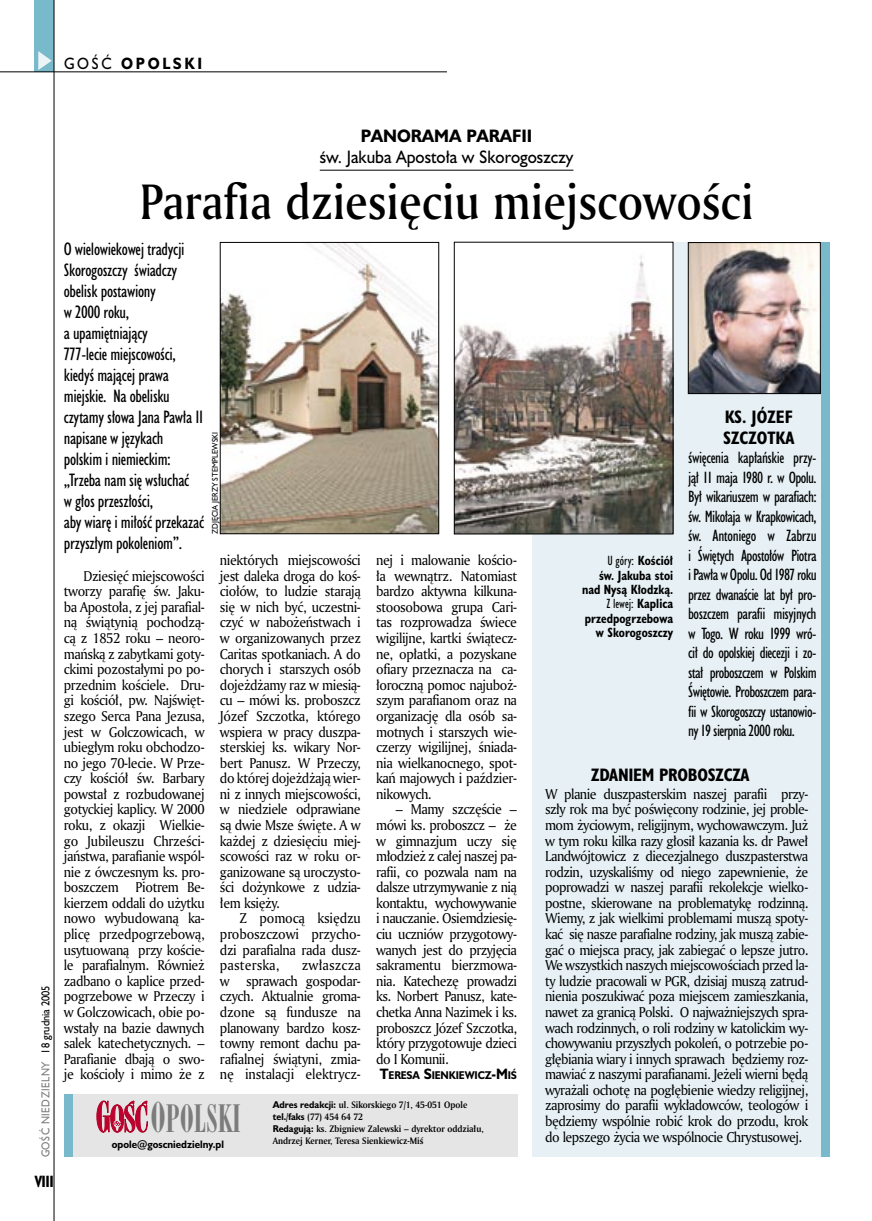
<style>
.page{position:relative;width:872px;height:1221px;background:#fff}
.page>*{position:absolute;margin:0;border:0;box-sizing:border-box;transform-origin:0 0}
._05a_tytyl_AmMd_32_pt{font:48px "Amerigo Md PL";color:#000;scale:.9 1}
._05a_tytyl_AmMd_48_pt{font:36.45px "Modern 735 PL";letter-spacing:.01em;color:#7c7c7c;scale:.9 1}
._06-4_lead_lokal_HuCn_11_pt{font:16.5px/21px "Humanst 521 Cn PL";letter-spacing:-.02em;color:#000}
._04-3_nadtytul_lokal{font:16.5px/21px "Humanst 521 PL";color:#000;text-align:center;scale:.94 1}
._04-2_tytul_ramki{font:700 16.5px/21px "Humanst 521 Cn PL";letter-spacing:-.015em;color:#000}
._03-2_body_do_ramki{font:15px/19.5px "Humanst 521 Cn PL";letter-spacing:-.04em;color:#000;text-align:justify}
.t1{font:700 15px "Humanst 521 PL";letter-spacing:.2em;color:#000;scale:.9 1}
.t2{font:700 15px "Humanst 521 Cn PL";color:#000;scale:.94 1}
._01_body_tekst{font:13.8px/15.6px "Amerigo PL";letter-spacing:-.03em;color:#000;text-align:justify;scale:.94 1}
._03-4_body_liturgii{font:13.8px/15.6px "Amerigo PL";letter-spacing:-.04em;color:#000;text-align:justify;scale:.94 1}
._09_podpis_zdjecia_HuCnB{font:700 12.3px/14.4px "Humanst 521 Cn PL";color:#000;text-align:right;scale:.94 1}
.t3{font:10.5px "Humanst 521 PL";letter-spacing:.05em;color:#7c7c7c;scale:.9 1}
._12a_autor_na_koncu_HuBd{font:700 10.35px "Humanst 521 PL";letter-spacing:-.015em;color:#000;scale:.9 1}
._20a_stopka_adres{font:700 9.9px "Humanst 521 PL";color:#000;scale:.94 1}
._20b_stopka_dzial{font:700 9px "Amerigo PL";color:#000;scale:.94 1}
._09a_autor_zdjecia_Hu_5_pt{font:7.5px "Humanst 521 PL";color:#000;scale:.94 1}
.s1{font-weight:400}
.s2{color:#000}
.s3{font-weight:700}
.s4{font-size:13.8px}
.s5{font-size:39.45px}
.s6{font-family:"Humanst 521 PL"}
</style>
<div class="page">
<div style="left:35px;top:0;width:19px;height:72px;background:#78b9cc"></div>
<svg style="left:38px;top:51px;width:14px;height:19px"></svg>
<hr style="left:54px;top:0;width:1px;height:1220px;background:#000">
<hr style="left:0;top:72px;width:447px;height:1px;background:#000">
<div style="left:532px;top:242px;width:296px;height:914px;background:#e7f1f5"></div>
<div style="left:821px;top:242px;width:8px;height:914px;background:#78b9cc"></div>
<img style="left:690px;top:244px;width:128px;height:148px">
<div style="left:688px;top:242px;width:132px;height:152px;border:1px solid #000"></div>
<hr style="left:320px;top:170px;width:253px;height:1px;background:#000">
<div style="left:64px;top:1094px;width:453px;height:62px;background:#e5e5e5"></div>
<svg style="left:97px;top:1100px;width:51px;height:32px"></svg>
<div style="left:64px;top:1094px;width:8px;height:62px;background:#78b9cc"></div>
<img style="left:222px;top:244px;width:215px;height:288px">
<div style="left:220px;top:242px;width:219px;height:292px;border:1px solid #000"></div>
<img style="left:456px;top:244px;width:215px;height:288px">
<div style="left:454px;top:242px;width:219px;height:292px;border:1px solid #000"></div>
<p class="t1" style="left:64px;top:53px;width:155px"><span class="s1">GOŚĆ</span> OPOLSKI</p>
<p class="t3" style="left:38px;top:1157px;width:193px;rotate:-90deg">GOŚĆ NIEDZIELNY <span class="s2">18 grudnia 2005</span></p>
<p class="t2" style="left:35px;top:1170px;width:22px">VIII</p>
<p class="_04-3_nadtytul_lokal" style="left:320px;top:125px;width:271px"><span class="s3">PANORAMA PARAFII<br></span>św. Jakuba Apostoła w Skorogoszczy</p>
<p class="_05a_tytyl_AmMd_32_pt" style="left:140px;top:170px;width:683px">Parafia dziesięciu miejscowości</p>
<p class="_06-4_lead_lokal_HuCn_11_pt" style="left:64px;top:239px;width:142px">O wielowiekowej tradycji<br>Skorogoszczy świadczy obelisk postawiony<br>w 2000 roku,<br>a upamiętniający<br>777-lecie miejscowości, kiedyś mającej prawa miejskie. Na obelisku czytamy słowa Jana Pawła II napisane w językach polskim i niemieckim: „Trzeba nam się wsłuchać<br>w głos przeszłości,<br>aby wiarę i miłość przekazać przyszłym pokoleniom”.</p>
<p class="_01_body_tekst" style="left:64px;top:567px;width:151px;text-indent:20px">Dziesięć miejscowości tworzy parafię św. Jaku&shy;ba Apostoła, z jej parafial&shy;ną świątynią pochodzą&shy;cą z 1852 roku – neoro&shy;mańską z zabytkami goty&shy;ckimi pozostałymi po po&shy;przednim kościele. Dru&shy;gi kościół, pw. Najświęt&shy;szego Serca Pana Jezusa, jest w Golczowicach, w ubiegłym roku obchodzo&shy;no jego 70-lecie. W Prze&shy;czy kościół św. Barbary powstał z rozbudowanej gotyckiej kaplicy. W 2000 roku, z okazji Wielkie&shy;go Jubileuszu Chrześci&shy;jaństwa, parafianie wspól&shy;nie z ówczesnym ks. pro&shy;boszczem Piotrem Be&shy;kierzem oddali do użytku nowo wybudowaną ka&shy;plicę przedpogrzebową, usytuowaną przy koście&shy;le parafialnym. Również zadbano o kaplice przed&shy;pogrzebowe w Przeczy i w Golczowicach, obie po&shy;wstały na bazie dawnych salek katechetycznych. – Parafianie dbają o swo&shy;je kościoły i mimo że z</p>
<p class="_09a_autor_zdjecia_Hu_5_pt" style="left:210px;top:534px;width:110px;rotate:-90deg">ZDJĘCIA JERZY STEMPLEWSKI</p>
<p class="_01_body_tekst" style="left:220px;top:552px;width:151px">niektórych miejscowości jest daleka droga do koś&shy;ciołów, to ludzie starają się w nich być, uczestni&shy;czyć w nabożeństwach i w organizowanych przez Caritas spotkaniach. A do chorych i starszych osób dojeżdżamy raz w miesią&shy;cu – mówi ks. proboszcz Józef Szczotka, którego wspiera w pracy duszpa&shy;sterskiej ks. wikary Nor&shy;bert Panusz. W Przeczy, do której dojeżdżają wier&shy;ni z innych miejscowości, w niedziele odprawiane są dwie Msze święte. A w każdej z dziesięciu miej&shy;scowości raz w roku or&shy;ganizowane są uroczysto&shy;ści dożynkowe z udzia&shy;łem księży.</p>
<p class="_01_body_tekst" style="left:220px;top:910px;width:151px;text-indent:20px">Z pomocą księdzu proboszczowi przycho&shy;dzi parafialna rada dusz&shy;pasterska,</p>
<p class="_01_body_tekst" style="left:220px;top:957px;width:151px;text-indent:82px">zwłaszcza w sprawach gospodar&shy;czych. Aktualnie groma&shy;dzone są fundusze na planowany bardzo kosz&shy;towny remont dachu pa&shy;rafialnej świątyni, zmia&shy;nę instalacji elektrycz-</p>
<p class="_01_body_tekst" style="left:376px;top:552px;width:151px">nej i malowanie kościo&shy;ła wewnątrz. Natomiast bardzo aktywna kilkuna&shy;stoosobowa grupa Cari&shy;tas rozprowadza świece wigilijne, kartki świątecz&shy;ne, opłatki, a pozyskane ofiary przeznacza na ca&shy;łoroczną pomoc najuboż&shy;szym parafianom oraz na organizację dla osób sa&shy;motnych i starszych wie&shy;czerzy wigilijnej, śniada&shy;nia wielkanocnego, spot&shy;kań majowych i paździer&shy;nikowych.</p>
<p class="_01_body_tekst" style="left:376px;top:801px;width:151px;text-indent:20px">– Mamy szczęście – mówi ks. proboszcz – że w gimnazjum uczy się młodzież z całej naszej pa&shy;rafii, co pozwala nam na dalsze utrzymywanie z nią kontaktu, wychowywanie i nauczanie. Osiemdziesię&shy;ciu uczniów przygotowy&shy;wanych jest do przyjęcia sakramentu bierzmowa&shy;nia. Katechezę prowadzi ks. Norbert Panusz, kate&shy;chetka Anna Nazimek i ks. proboszcz Józef Szczotka, który przygotowuje dzieci do I Komunii.</p>
<p class="_12a_autor_na_koncu_HuBd" style="left:380px;top:1068px;width:154px"><span class="s4">T</span>ERESA <span class="s4">S</span>IENKIEWICZ<span class="s4">-M</span>IŚ</p>
<p class="_05a_tytyl_AmMd_48_pt" style="left:151px;top:1096px;width:102px"><span class="s5">O</span>POLSKI</p>
<p class="_20a_stopka_adres" style="left:112px;top:1137px;width:121px">opole@goscniedzielny.pl</p>
<p class="_20b_stopka_dzial" style="left:273px;top:1098px;width:209px"><span class="s6">Adres redakcji:</span> ul. Sikorskiego 7/1, 45-051 Opole</p>
<p class="_20b_stopka_dzial" style="left:273px;top:1110px;width:98px"><span class="s6">tel.</span>/<span class="s6">faks</span> (77) 454 64 72</p>
<p class="_20b_stopka_dzial" style="left:273px;top:1122px;width:226px"><span class="s6">Redagują:</span> ks. Zbigniew Zalewski – dyrektor oddziału,</p>
<p class="_20b_stopka_dzial" style="left:273px;top:1134px;width:162px">Andrzej Kerner, Teresa Sienkiewicz-Miś</p>
<p class="_09_podpis_zdjecia_HuCnB" style="left:582px;top:553px;width:98px"><span class="s1">U góry:</span> Kościół<br>św. Jakuba stoi nad Nysą Kłodzką.<br><span class="s1">Z lewej:</span> Kaplica przedpogrzebowa w Skorogoszczy</p>
<p class="_04-2_tytul_ramki" style="left:723px;top:405px;width:73px">KS. JÓZEF<br>SZCZOTKA</p>
<p class="_03-2_body_do_ramki" style="left:688px;top:448px;width:130px">święcenia kapłańskie przy&shy;jął 11 maja 1980 r. w Opolu.<br>Był wikariuszem w parafiach: św. Mikołaja w Krapkowicach, św. Antoniego w Zabrzu i Świętych Apostołów Piotra i Pawła w Opolu. Od 1987 roku przez dwanaście lat był pro&shy;boszczem parafii misyjnych w Togo. W roku 1999 wró&shy;cił do opolskiej diecezji i zo&shy;stał proboszczem w Polskim Świętowie. Proboszczem para&shy;fii w Skorogoszczy ustanowio&shy;ny 19 sierpnia 2000 roku.</p>
<p class="_04-2_tytul_ramki" style="left:591px;top:763px;width:160px">ZDANIEM PROBOSZCZA</p>
<p class="_03-4_body_liturgii" style="left:545px;top:785px;width:281px">W planie duszpasterskim naszej parafii przy&shy;szły rok ma być poświęcony rodzinie, jej proble&shy;mom życiowym, religijnym, wychowawczym. Już w tym roku kilka razy głosił kazania ks. dr Paweł Landwójtowicz z diecezjalnego duszpasterstwa rodzin, uzyskaliśmy od niego zapewnienie, że poprowadzi w naszej parafii rekolekcje wielko&shy;postne, skierowane na problematykę rodzinną.<br>Wiemy, z jak wielkimi problemami muszą spoty&shy;kać się nasze parafialne rodziny, jak muszą zabie&shy;gać o miejsca pracy, jak zabiegać o lepsze jutro.<br>We wszystkich naszych miejscowościach przed la&shy;ty ludzie pracowali w PGR, dzisiaj muszą zatrud&shy;nienia poszukiwać poza miejscem zamieszkania, nawet za granicą Polski. O najważniejszych spra&shy;wach rodzinnych, o roli rodziny w katolickim wy&shy;chowywaniu przyszłych pokoleń, o potrzebie po&shy;głębiania wiary i innych sprawach będziemy roz&shy;mawiać z naszymi parafianami. Jeżeli wierni będą wyrażali ochotę na pogłębienie wiedzy religijnej, zaprosimy do parafii wykładowców, teologów i będziemy wspólnie robić krok do przodu, krok do lepszego życia we wspólnocie Chrystusowej.</p>
</div>
